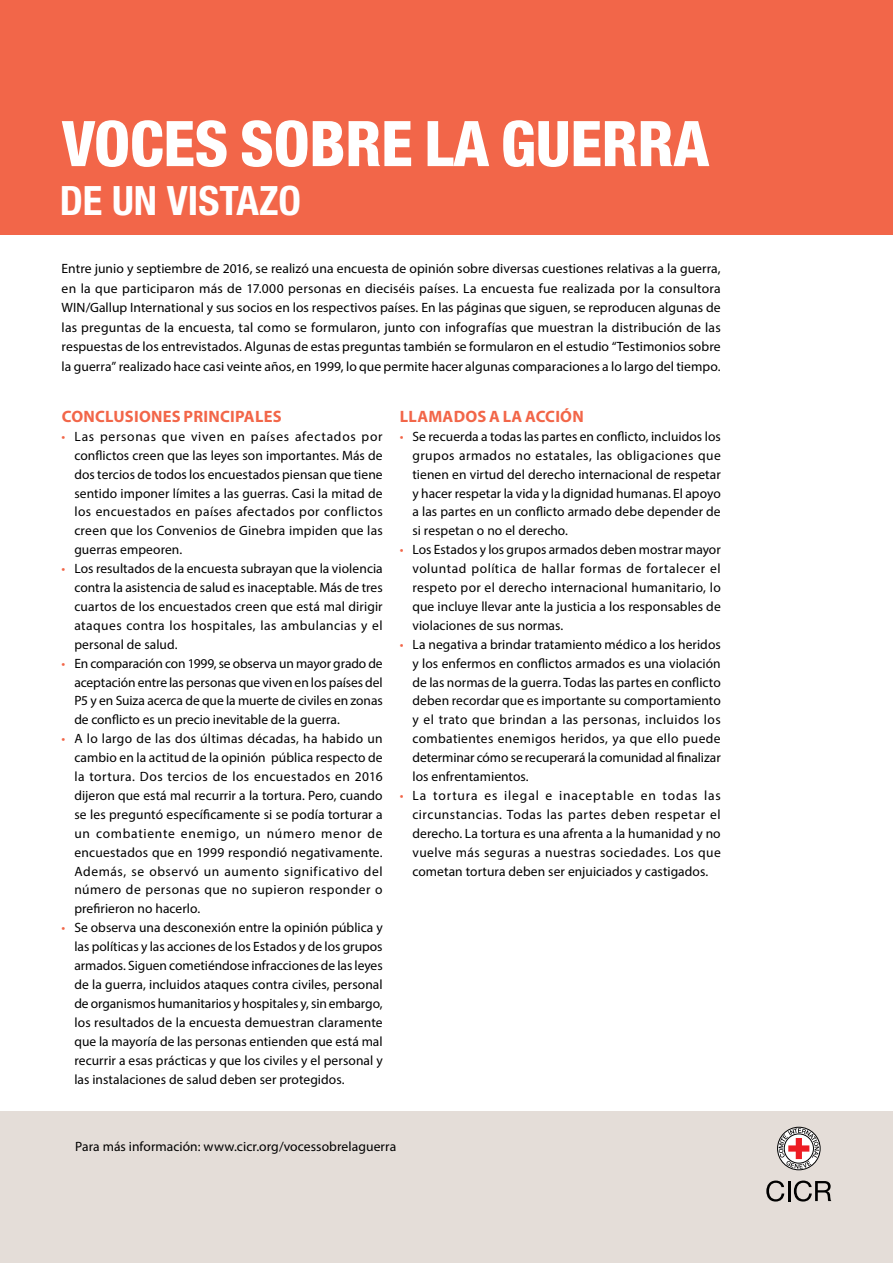
<style>
.page{position:relative;width:893px;height:1263px;background:#fff}
.page>*{position:absolute;margin:0;border:0;box-sizing:border-box;transform-origin:0 0}
.t1{font:800 condensed 63px "Helvetica Neue LT Std";letter-spacing:-.005em;color:#fff}
.t2{font:700 condensed 40.5px "Helvetica Neue LT Std";color:#fff}
.t3{font:700 16.5px "Myriad Pro";letter-spacing:.015em;color:#f26649}
.t4{font:13.5px/18.9px "Myriad Pro";letter-spacing:.005em;color:#000;text-align:justify}
.s1{color:#f26649}
</style>
<div class="page">
<div style="left:0;top:0;width:893px;height:234px;background:#f26649"></div>
<div style="left:0;top:1112px;width:893px;height:151px;background:#e4ddd8"></div>
<svg style="left:777px;top:1126px;width:44px;height:44px"></svg>
<svg style="left:766px;top:1180px;width:18px;height:21px"></svg>
<hr style="left:788px;top:1181px;width:2px;height:20px;background:#000">
<svg style="left:794px;top:1180px;width:37px;height:21px"></svg>
<h1 class="t1" style="left:62px;top:105px;width:649px">VOCES SOBRE LA GUERRA</h1>
<h2 class="t2" style="left:60px;top:176px;width:243px">DE UN VISTAZO</h2>
<p class="t4" style="left:62px;top:259px;width:661px;line-height:19.5px">Entre junio y septiembre de 2016, se realizó una encuesta de opinión sobre diversas cuestiones relativas a la guerra, en la que participaron más de 17.000 personas en dieciséis países. La encuesta fue realizada por la consultora WIN/Gallup International y sus socios en los respectivos países. En las páginas que siguen, se reproducen algunas de las preguntas de la encuesta, tal como se formularon, junto con infografías que muestran la distribución de las respuestas de los entrevistados. Algunas de estas preguntas también se formularon en el estudio “Testimonios sobre la guerra” realizado hace casi veinte años, en 1999, lo que permite hacer algunas comparaciones a lo largo del tiempo.</p>
<p class="t3" style="left:62px;top:406px;width:221px">CONCLUSIONES PRINCIPALES</p>
<p class="t4" style="left:74px;top:427px;width:310px;text-indent:-13px"><span class="s1">•</span> Las personas que viven en países afectados por conflictos creen que las leyes son importantes. Más de dos tercios de todos los encuestados piensan que tiene sentido imponer límites a las guerras. Casi la mitad de los encuestados en países afectados por conflictos creen que los Convenios de Ginebra impiden que las guerras empeoren.</p>
<p class="t4" style="left:74px;top:559px;width:310px;text-indent:-13px"><span class="s1">•</span> Los resultados de la encuesta subrayan que la violencia contra la asistencia de salud es inaceptable. Más de tres cuartos de los encuestados creen que está mal dirigir ataques contra los hospitales, las ambulancias y el personal de salud.</p>
<p class="t4" style="left:74px;top:653px;width:310px;text-indent:-13px"><span class="s1">•</span> En comparación con 1999, se observa un mayor grado de aceptación entre las personas que viven en los países del P5 y en Suiza acerca de que la muerte de civiles en zonas de conflicto es un precio inevitable de la guerra.</p>
<p class="t4" style="left:74px;top:729px;width:310px;text-indent:-13px"><span class="s1">•</span> A lo largo de las dos últimas décadas, ha habido un cambio en la actitud de la opinión pública respecto de la tortura. Dos tercios de los encuestados en 2016 dijeron que está mal recurrir a la tortura. Pero, cuando se les preguntó específicamente si se podía torturar a un combatiente enemigo, un número menor de encuestados que en 1999 respondió negativamente.<br>Además, se observó un aumento significativo del número de personas que no supieron responder o prefirieron no hacerlo.</p>
<p class="t4" style="left:74px;top:918px;width:310px;text-indent:-13px"><span class="s1">•</span> Se observa una desconexión entre la opinión pública y las políticas y las acciones de los Estados y de los grupos armados. Siguen cometiéndose infracciones de las leyes de la guerra, incluidos ataques contra civiles, personal de organismos humanitarios y hospitales y, sin embargo, los resultados de la encuesta demuestran claramente que la mayoría de las personas entienden que está mal recurrir a esas prácticas y que los civiles y el personal y las instalaciones de salud deben ser protegidos.</p>
<p class="t3" style="left:400px;top:406px;width:185px">LLAMADOS A LA ACCIÓN</p>
<p class="t4" style="left:412px;top:427px;width:310px;text-indent:-13px"><span class="s1">•</span> Se recuerda a todas las partes en conflicto, incluidos los grupos armados no estatales, las obligaciones que tienen en virtud del derecho internacional de respetar y hacer respetar la vida y la dignidad humanas. El apoyo a las partes en un conflicto armado debe depender de si respetan o no el derecho.</p>
<p class="t4" style="left:412px;top:540px;width:310px;text-indent:-13px"><span class="s1">•</span> Los Estados y los grupos armados deben mostrar mayor voluntad política de hallar formas de fortalecer el respeto por el derecho internacional humanitario, lo que incluye llevar ante la justicia a los responsables de violaciones de sus normas.</p>
<p class="t4" style="left:412px;top:634px;width:310px;text-indent:-13px"><span class="s1">•</span> La negativa a brindar tratamiento médico a los heridos y los enfermos en conflictos armados es una violación de las normas de la guerra. Todas las partes en conflicto deben recordar que es importante su comportamiento y el trato que brindan a las personas, incluidos los combatientes enemigos heridos, ya que ello puede determinar cómo se recuperará la comunidad al finalizar los enfrentamientos.</p>
<p class="t4" style="left:412px;top:786px;width:310px;text-indent:-13px"><span class="s1">•</span> La tortura es ilegal e inaceptable en todas las circunstancias. Todas las partes deben respetar el derecho. La tortura es una afrenta a la humanidad y no vuelve más seguras a nuestras sociedades. Los que cometan tortura deben ser enjuiciados y castigados.</p>
<p class="t4" style="left:75px;top:1136px;width:323px">Para más información: www.cicr.org/vocessobrelaguerra</p>
</div>
